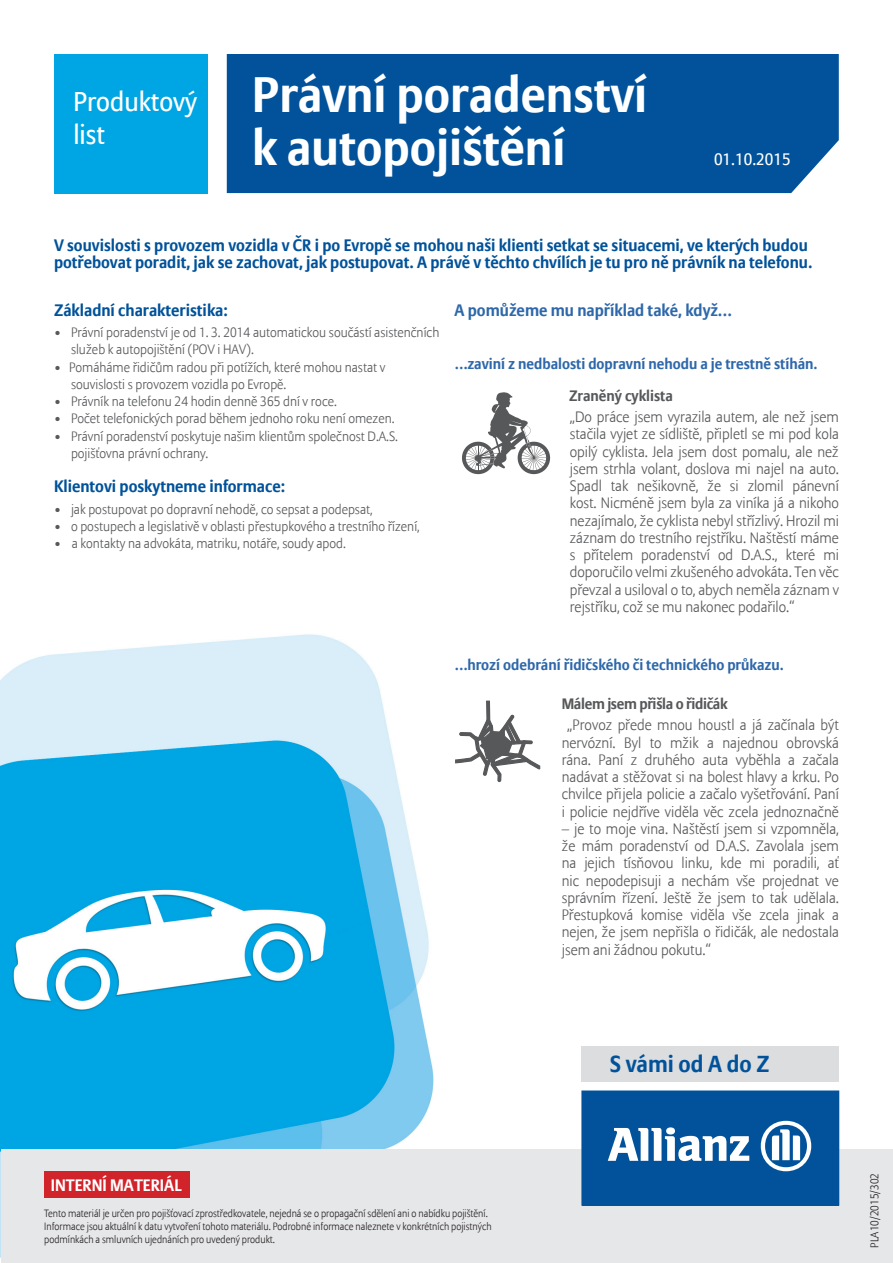
<style>
.page{position:relative;width:893px;height:1263px;background:#fff}
.page>*{position:absolute;margin:0;border:0;box-sizing:border-box;transform-origin:0 0}
.t1{font:700 49.5px "Allianz Sans";color:#fff}
.miniheadline{font:27px/33px "Allianz Sans";color:#fff}
.t2{font:700 23.1px "Allianz Sans";color:#01529a}
.text{font:700 16.5px/17.2px "Allianz Sans";color:#01529a}
.text-2{font:700 16.5px "Allianz Sans";color:#2e68aa}
.t3{font:700 16.5px "Allianz Sans";color:#fff}
.t4{font:16.5px "Allianz Sans";color:#fff}
.text-3{font:300 15px/17.2px "Allianz Sans";color:#57585a;text-align:right}
.text-4{font:700 15px "Allianz Sans";color:#2e68aa}
.text_odražený{font:700 15px "Allianz Sans";letter-spacing:-.02em;color:#57585a}
.text-5{font:700 15px "Allianz Sans";color:#57585a}
.text_odražený-2{font:300 13.5px "Allianz Sans";color:#57585a}
.text-6{font:300 13.5px "Allianz Sans";color:#57585a}
.text-7{font:300 11.25px "Allianz Sans";color:#231f20}
.t5{font:300 10.5px/12.8px "Allianz Sans";color:#231f20;scale:.96 1}
</style>
<div class="page">
<img style="left:0;top:634px;width:438px;height:629px">
<div style="left:227px;top:54px;width:612px;height:139px;background:#01529a"></div>
<div style="left:54px;top:54px;width:153px;height:139px;background:#00a5e3"></div>
<div style="left:2px;top:1150px;width:891px;height:113px;background:#e6e7e9"></div>
<div style="left:582px;top:1046px;width:257px;height:35px;background:#dcdddf"></div>
<div style="left:582px;top:1091px;width:257px;height:113px;background:#01529a"></div>
<svg style="left:608px;top:1127px;width:141px;height:34px"></svg>
<svg style="left:761px;top:1121px;width:50px;height:50px"></svg>
<div style="left:582px;top:1091px;width:257px;height:114px;border:1px solid #01529a"></div>
<div style="left:44px;top:1171px;width:146px;height:27px;background:#d1232a"></div>
<svg style="left:462px;top:392px;width:88px;height:82px"></svg>
<svg style="left:455px;top:700px;width:86px;height:83px"></svg>
<p class="miniheadline" style="left:73px;top:86px;width:125px">Produktový list</p>
<p class="t1" style="left:252px;top:63px;width:397px">Právní poradenství</p>
<p class="t1" style="left:252px;top:116px;width:315px">k autopojištění</p>
<p class="t4" style="left:714px;top:149px;width:78px">01.10.2015</p>
<p class="text" style="left:54px;top:237px;width:760px">V souvislosti s provozem vozidla v ČR i po Evropě se mohou naši klienti setkat se situacemi, ve kterých budou potřebovat poradit, jak se zachovat, jak postupovat A. právě v těchto chvílích je tu pro ně právník na telefonu.</p>
<p class="text" style="left:54px;top:302px;width:175px">Základní charakteristika:</p>
<p class="text_odražený-2" style="left:71px;top:324px;width:370px">Právní poradenství je od 1. 3. 2014 automatickou součástí asistenčních</p>
<p class="text-2" style="left:454px;top:300px;width:279px">A pomůžeme mu například také, když...</p>
<p class="text-4" style="left:455px;top:354px;width:364px">…zaviní z nedbalosti dopravní nehodu jea trestně stíhán.</p>
<p class="text_odražený-2" style="left:54px;top:324px;width:8px">•</p>
<p class="text_odražený-2" style="left:71px;top:342px;width:184px">služeb k autopojištění (POV i HAV .(</p>
<p class="text_odražený-2" style="left:69px;top:359px;width:318px">Pomáháme řidičům radou při potížích, které mohou nastat v</p>
<p class="text_odražený-2" style="left:54px;top:359px;width:8px">•</p>
<p class="text_odražený-2" style="left:54px;top:393px;width:8px">•</p>
<p class="text_odražený-2" style="left:54px;top:411px;width:8px">•</p>
<p class="text_odražený-2" style="left:54px;top:428px;width:8px">•</p>
<p class="text_odražený-2" style="left:71px;top:376px;width:217px">souvislosti s provozem vozidla po Evropě.</p>
<p class="text_odražený-2" style="left:71px;top:393px;width:267px">Právník na telefonu 24 hodin denně 365 dní v roce.</p>
<p class="text_odražený-2" style="left:71px;top:411px;width:325px">Počet telefonických porad během jednoho roku není omezen.</p>
<p class="text_odražený-2" style="left:71px;top:428px;width:328px">Právní poradenství poskytuje našim klientům společnost D .S.A.</p>
<p class="text_odražený-2" style="left:71px;top:445px;width:139px">pojišťovna právní ochrany.</p>
<p class="text" style="left:54px;top:478px;width:233px">Klientovi poskytneme informace:</p>
<p class="text_odražený-2" style="left:71px;top:501px;width:303px">jak postupovat po dopravní nehodě, co sepsat a podepsat,</p>
<p class="text_odražený-2" style="left:54px;top:501px;width:8px">•</p>
<p class="text_odražený-2" style="left:54px;top:518px;width:8px">•</p>
<p class="text-6" style="left:54px;top:536px;width:8px">•</p>
<p class="text_odražený-2" style="left:71px;top:518px;width:350px">o postupech a legislativě v oblasti přestupkového a trestního řízení,</p>
<p class="text-6" style="left:72px;top:536px;width:275px">a kontakty na advokáta, matriku, notáře, soudy apod.</p>
<p class="text-5" style="left:569px;top:386px;width:105px">Zraněný cyklista</p>
<p class="text-3" style="left:570px;top:409px;width:271px">„Do práce jsem vyrazila autem, ale než jsem stačila vyjet ze sídliště, připletl se mi pod kola opilý cyklista. Jela jsem dost pomalu, ale než jsem strhla volant, doslova mi najel na auto. pánevní</p>
<p class="text-3" style="left:570px;top:478px;width:34px">Spadl</p>
<p class="text-3" style="left:570px;top:495px;width:271px">kost. Nicméně jsem byla za viníka já a nikoho</p>
<p class="text-3" style="left:570px;top:512px;width:271px">nezajímalo, že cyklista nebyl střízlivý. Hrozil mi</p>
<p class="text-3" style="left:570px;top:530px;width:271px">záznam do trestního rejstříku. Naštěstí máme</p>
<p class="text-3" style="left:823px;top:547px;width:17px">mi</p>
<p class="text-3" style="left:611px;top:478px;width:19px">tak</p>
<p class="text-3" style="left:637px;top:478px;width:63px">nešikovně,</p>
<p class="text-3" style="left:748px;top:478px;width:37px">zlomil</p>
<p class="text-3" style="left:707px;top:478px;width:15px">že</p>
<p class="text-3" style="left:730px;top:478px;width:10px">si</p>
<p class="text-3" style="left:583px;top:547px;width:51px">přítelem</p>
<p class="text-3" style="left:641px;top:547px;width:70px">poradenství</p>
<p class="text-3" style="left:718px;top:547px;width:17px">od</p>
<p class="text-3" style="left:786px;top:547px;width:31px">které</p>
<p class="text-3" style="left:741px;top:547px;width:38px">D S.A. . ,</p>
<p class="text-3" style="left:570px;top:547px;width:271px;text-align:left">s<br>doporučilo velmi zkušeného advokáta. Ten věc převzal a usiloval too , abych neměla záznam v rejstříku, což se mu nakonec podařilo ”.</p>
<p class="text-4" style="left:455px;top:655px;width:330px">…hrozí odebrání řidičského či technického průkazu.</p>
<p class="text_odražený" style="left:562px;top:694px;width:167px">Málem jsem přišla o řidičák</p>
<p class="text-3" style="left:567px;top:717px;width:273px">„Provoz přede mnou houstl jáa začínala být obrovská</p>
<p class="text-3" style="left:624px;top:734px;width:19px">Byl</p>
<p class="text-3" style="left:670px;top:734px;width:30px">mžik</p>
<p class="text-3" style="left:722px;top:734px;width:57px">najednou</p>
<p class="text-3" style="left:562px;top:734px;width:55px">nervózní.</p>
<p class="text-3" style="left:650px;top:734px;width:13px">to</p>
<p class="text-3" style="left:707px;top:734px;width:8px">a</p>
<p class="text-3" style="left:645px;top:752px;width:52px">druhého</p>
<p class="text-3" style="left:736px;top:752px;width:46px">vyběhla</p>
<p class="text-3" style="left:803px;top:752px;width:38px">začala</p>
<p class="text-3" style="left:562px;top:752px;width:279px;text-align:left">rána.<br>nadávat a stěžovat si na bolest hlavy a krku. Po chvilce přijela policie a začalo vyšetřování. Paní i policie nejdříve viděla věc zcela jednoznačně</p>
<p class="text-3" style="left:562px;top:821px;width:279px">– je to moje vina. Naštěstí jsem si vzpomněla, že mám poradenství od D .S.A. Zavolala jsem ať</p>
<p class="text-3" style="left:598px;top:752px;width:26px">Paní</p>
<p class="text-3" style="left:702px;top:752px;width:27px">auta</p>
<p class="text-3" style="left:788px;top:752px;width:8px">a</p>
<p class="text-3" style="left:631px;top:752px;width:8px">z</p>
<p class="text-3" style="left:584px;top:855px;width:33px">jejich</p>
<p class="text-3" style="left:681px;top:855px;width:33px">linku,</p>
<p class="text-3" style="left:720px;top:855px;width:22px">kde</p>
<p class="text-3" style="left:773px;top:855px;width:48px">poradili,</p>
<p class="text-3" style="left:623px;top:855px;width:52px">tísňovou</p>
<p class="text-3" style="left:749px;top:855px;width:17px">mi</p>
<p class="text-3" style="left:562px;top:855px;width:16px">na</p>
<p class="text-3" style="left:562px;top:872px;width:279px">nic nepodepisuji a nechám vše projednat ve</p>
<p class="text-3" style="left:562px;top:890px;width:279px">správním řízení. Ještě že jsem to tak udělala.</p>
<p class="text-3" style="left:832px;top:907px;width:8px">a</p>
<p class="text-3" style="left:562px;top:907px;width:279px;text-align:left">Přestupková<br>nejen, že jsem nepřišla o řidičák, ale nedostala jsem ani žádnou pokutu ”.</p>
<p class="text-3" style="left:641px;top:907px;width:44px">komise</p>
<p class="text-3" style="left:691px;top:907px;width:36px">viděla</p>
<p class="text-3" style="left:759px;top:907px;width:31px">zcela</p>
<p class="text-3" style="left:797px;top:907px;width:29px">jinak</p>
<p class="text-3" style="left:733px;top:907px;width:20px">vše</p>
<p class="t2" style="left:610px;top:1049px;width:161px">S vámi od A do Z</p>
<p class="t3" style="left:51px;top:1174px;width:133px">INTERNÍ MATERIÁL</p>
<p class="t5" style="left:44px;top:1207px;width:467px">Tento materiál je určen pro pojišťovací zprostředkovatele, nejedná se o propagační sdělení ani o nabídku pojištění.<br>Informace jsou aktuální k datu vytvoření tohoto materiálu. Podrobné informace naleznete v konkrétních pojistných podmínkách a smluvních ujednáních pro uvedený produkt.</p>
<p class="text-7" style="left:868px;top:1248px;width:76px;rotate:-90deg">PLA10/2015/302</p>
</div>
